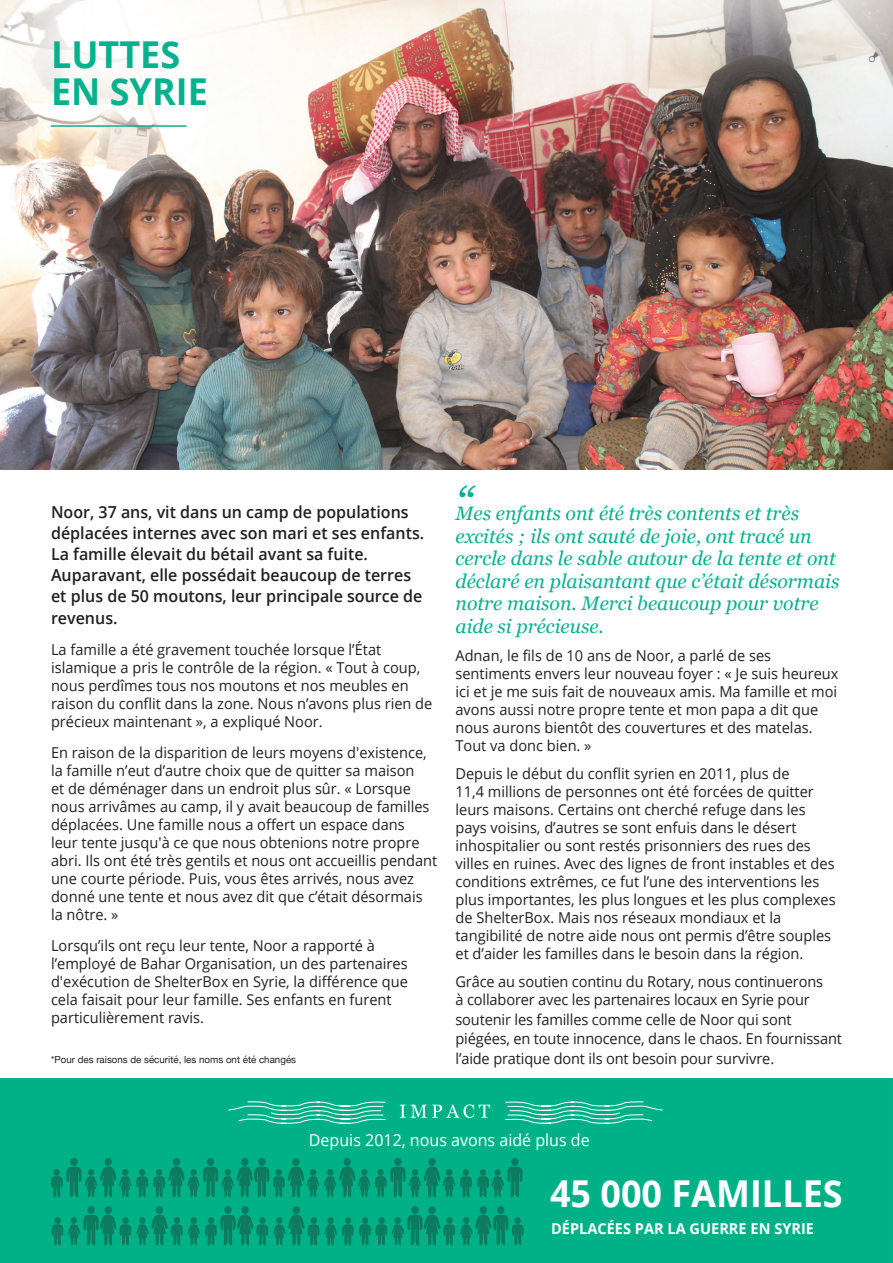
<style>
.page{position:relative;width:893px;height:1263px;background:#fff}
.page>*{position:absolute;margin:0;border:0;box-sizing:border-box;transform-origin:0 0}
.t1{font:italic 45px "Georgia";color:#07b18d}
.t2{font:700 37.05px "Open Sans";color:#fff}
.t3{font:700 37.05px/37px "Open Sans";color:#07b18d}
.t4{font:italic 19.5px/22.5px "Georgia";color:#07b18d}
.t5{font:600 16.5px/21.1px "Open Sans";color:#231f20}
.t6{font:16.5px "Open Sans";color:#fff}
.t7{font:15px/18px "Open Sans";color:#231f20}
.t8{font:700 15px "Open Sans";color:#fff}
.t9{font:9.75px "Helvetica Neue";color:#231f20}
</style>
<div class="page">
<div style="left:0;top:1078px;width:893px;height:185px;background:#00b188"></div>
<img style="left:0;top:0;width:893px;height:469px">
<svg style="left:227px;top:1101px;width:436px;height:23px;background:#2dbe9d"></svg>
<div style="left:241px;top:1206px;width:8px;height:8px;background:#0c7b5f;border-radius:50%"></div>
<div style="left:293px;top:1206px;width:7px;height:8px;background:#0c7b5f;border-radius:50%"></div>
<div style="left:224px;top:1206px;width:8px;height:8px;background:#0c7b5f;border-radius:50%"></div>
<div style="left:104px;top:1206px;width:8px;height:8px;background:#0c7b5f;border-radius:50%"></div>
<div style="left:156px;top:1206px;width:7px;height:8px;background:#0c7b5f;border-radius:50%"></div>
<div style="left:87px;top:1206px;width:8px;height:8px;background:#0c7b5f;border-radius:50%"></div>
<div style="left:70px;top:1158px;width:8px;height:8px;background:#0c7b5f;border-radius:50%"></div>
<div style="left:173px;top:1158px;width:7px;height:8px;background:#0c7b5f;border-radius:50%"></div>
<div style="left:104px;top:1158px;width:8px;height:8px;background:#0c7b5f;border-radius:50%"></div>
<div style="left:428px;top:1206px;width:8px;height:8px;background:#0c7b5f;border-radius:50%"></div>
<div style="left:480px;top:1206px;width:7px;height:8px;background:#0c7b5f;border-radius:50%"></div>
<div style="left:411px;top:1206px;width:8px;height:8px;background:#0c7b5f;border-radius:50%"></div>
<div style="left:511px;top:1158px;width:8px;height:8px;background:#0c7b5f;border-radius:50%"></div>
<div style="left:394px;top:1158px;width:8px;height:8px;background:#0c7b5f;border-radius:50%"></div>
<div style="left:428px;top:1158px;width:8px;height:8px;background:#0c7b5f;border-radius:50%"></div>
<div style="left:207px;top:1158px;width:7px;height:8px;background:#0c7b5f;border-radius:50%"></div>
<div style="left:241px;top:1158px;width:8px;height:8px;background:#0c7b5f;border-radius:50%"></div>
<div style="left:258px;top:1158px;width:8px;height:8px;background:#0c7b5f;border-radius:50%"></div>
<div style="left:292px;top:1158px;width:8px;height:8px;background:#0c7b5f;border-radius:50%"></div>
<div style="left:343px;top:1158px;width:8px;height:8px;background:#0c7b5f;border-radius:50%"></div>
<div style="left:497px;top:1206px;width:8px;height:8px;background:#0c7b5f;border-radius:50%"></div>
<svg style="left:51px;top:1213px;width:473px;height:33px;background:#059976"></svg>
<div style="left:514px;top:1217px;width:7px;height:7px;background:#0c7b5f;border-radius:50%"></div>
<svg style="left:51px;top:1165px;width:472px;height:33px;background:#059976"></svg>
<div style="left:225px;top:1169px;width:6px;height:7px;background:#0c7b5f;border-radius:50%"></div>
<hr style="left:51px;top:125px;width:135px;height:2px;background:#07b18d">
<p class="t3" style="left:51px;top:35px;width:158px">LUTTES<br>EN SYRIE</p>
<p class="t5" style="left:51px;top:501px;width:375px">Noor, 37 ans, vit dans un camp de populations déplacées internes avec son mari et ses enfants.<br>La famille élevait du bétail avant sa fuite.<br>Auparavant, elle possédait beaucoup de terres et plus de 50 moutons, leur principale source de revenus.</p>
<p class="t7" style="left:51px;top:640px;width:383px">La famille a été gravement touchée lorsque l’État islamique a pris le contrôle de la région. « Tout à coup, nous perdîmes tous nos moutons et nos meubles en raison du conflit dans la zone. Nous n’avons plus rien de précieux maintenant », a expliqué Noor.</p>
<p class="t7" style="left:51px;top:743px;width:388px">En raison de la disparition de leurs moyens d'existence, la famille n’eut d’autre choix que de quitter sa maison<br>et de déménager dans un endroit plus sûr. « Lorsque nous arrivâmes au camp, il y avait beaucoup de familles déplacées. Une famille nous a offert un espace dans<br>leur tente jusqu'à ce que nous obtenions notre propre abri. Ils ont été très gentils et nous ont accueillis pendant une courte période. Puis, vous êtes arrivés, nous avez donné une tente et nous avez dit que c’était désormais la nôtre. »</p>
<p class="t7" style="left:51px;top:936px;width:358px">Lorsqu’ils ont reçu leur tente, Noor a rapporté à l’employé de Bahar Organisation, un des partenaires d'exécution de ShelterBox en Syrie, la différence que cela faisait pour leur famille. Ses enfants en furent particulièrement ravis.</p>
<p class="t9" style="left:51px;top:1052px;width:247px">*Pour des raisons de sécurité, les noms ont été changés</p>
<p class="t1" style="left:455px;top:475px;width:19px">“</p>
<p class="t4" style="left:455px;top:502px;width:385px">Mes enfants ont été très contents et très excités ; ils ont sauté de joie, ont tracé un cercle dans le sable autour de la tente et ont déclaré en plaisantant que c’était désormais notre maison. Merci beaucoup pour votre aide si précieuse.</p>
<p class="t7" style="left:455px;top:646px;width:385px">Adnan, le fils de 10 ans de Noor, a parlé de ses sentiments envers leur nouveau foyer : « Je suis heureux ici et je me suis fait de nouveaux amis. Ma famille et moi avons aussi notre propre tente et mon papa a dit que nous aurons bientôt des couvertures et des matelas.<br>Tout va donc bien. »</p>
<p class="t7" style="left:455px;top:764px;width:382px">Depuis le début du conflit syrien en 2011, plus de<br>11,4 millions de personnes ont été forcées de quitter leurs maisons. Certains ont cherché refuge dans les pays voisins, d’autres se sont enfuis dans le désert inhospitalier ou sont restés prisonniers des rues des villes en ruines. Avec des lignes de front instables et des conditions extrêmes, ce fut l’une des interventions les plus importantes, les plus longues et les plus complexes de ShelterBox. Mais nos réseaux mondiaux et la tangibilité de notre aide nous ont permis d’être souples et d’aider les familles dans le besoin dans la région.</p>
<p class="t7" style="left:455px;top:972px;width:369px">Grâce au soutien continu du Rotary, nous continuerons à collaborer avec les partenaires locaux en Syrie pour</p>
<p class="t7" style="left:455px;top:1009px;width:388px;line-height:19.5px">soutenir les familles comme celle de Noor qui sont piégées, en toute innocence, dans le chaos. En fournissant l’aide pratique dont ils ont besoin pour survivre.</p>
<p class="t6" style="left:309px;top:1129px;width:282px">Depuis 2012, nous avons aidé plus de</p>
<p class="t2" style="left:550px;top:1167px;width:294px">45 000 FAMILLES</p>
<p class="t8" style="left:551px;top:1218px;width:264px">DÉPLACÉES PAR LA GUERRE EN SYRIE</p>
</div>
